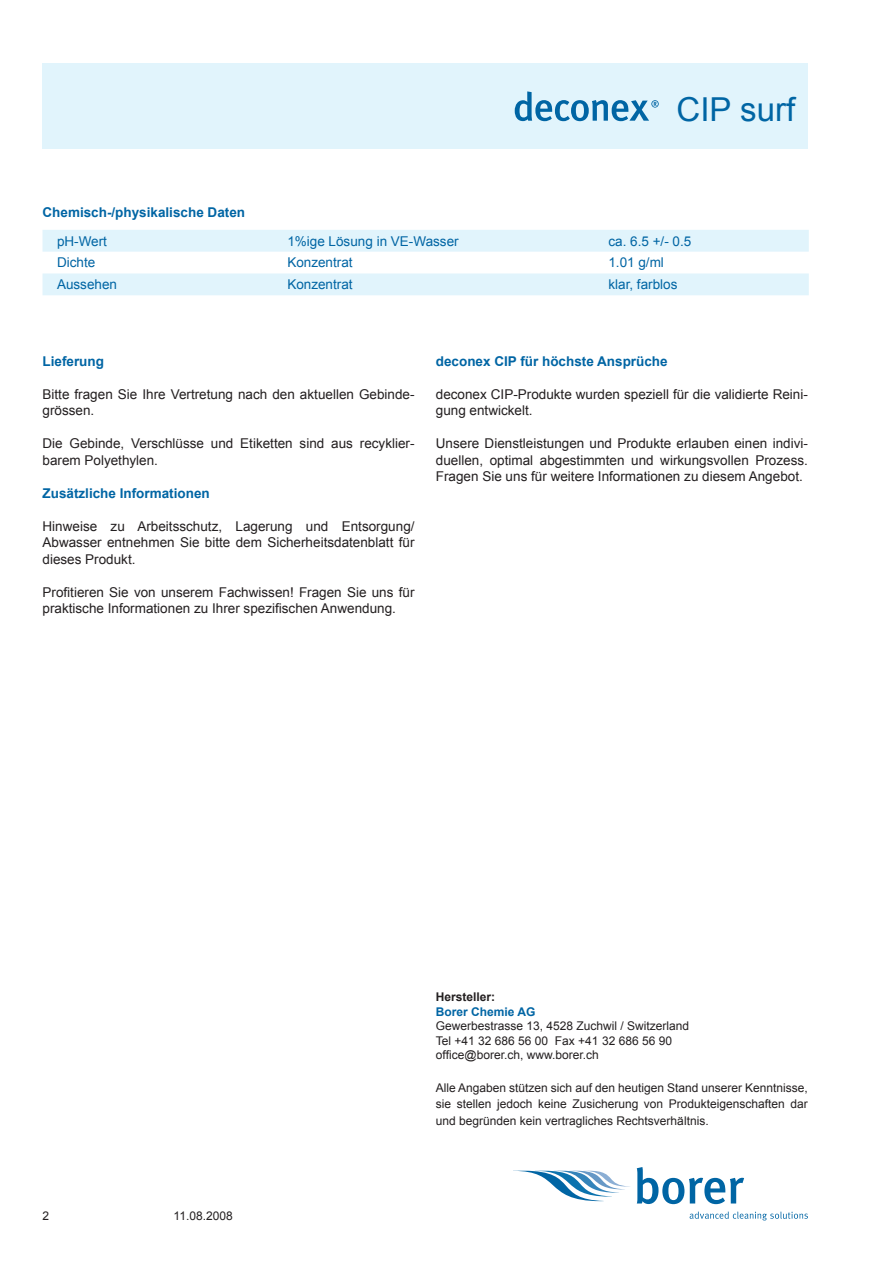
<style>
.page{position:relative;width:893px;height:1263px;background:#fff}
.page>*{position:absolute;margin:0;border:0;box-sizing:border-box;transform-origin:0 0}
.t1{font:33px "Arial";color:#0065a4}
.t2{font:13.5px/16.5px "Arial";color:#231f20}
.t3{font:13.5px "Arial";color:#0065a4}
.t4{font:700 13.5px "Arial";color:#0065a4}
.t5{font:12px/14.4px "Arial";color:#231f20}
.t6{font:700 12px "Arial";color:#0065a4}
.t7{font:700 12px "Arial";color:#231f20}
</style>
<div class="page">
<svg style="left:519px;top:1171px;width:111px;height:30px"></svg>
<svg style="left:637px;top:1167px;width:107px;height:37px"></svg>
<svg style="left:690px;top:1211px;width:118px;height:9px"></svg>
<div style="left:43px;top:64px;width:765px;height:85px;background:#e1f4fc"></div>
<svg style="left:515px;top:91px;width:144px;height:30px"></svg>
<svg style="left:43px;top:230px;width:766px;height:65px;fill:#e1f4fc"></svg>
<h1 class="t1" style="left:677px;top:88px;width:120px">CIP surf</h1>
<p class="t4" style="left:43px;top:203px;width:204px">Chemisch-/physikalische Daten</p>
<p class="t3" style="left:57px;top:232px;width:52px">pH-Wert</p>
<p class="t3" style="left:287px;top:232px;width:173px">1 %ige Lösung in VE-Wasser</p>
<p class="t3" style="left:608px;top:232px;width:84px">ca. 6.5 +/- 0.5</p>
<p class="t3" style="left:57px;top:254px;width:40px">Dichte</p>
<p class="t3" style="left:287px;top:254px;width:67px">Konzentrat</p>
<p class="t3" style="left:608px;top:254px;width:57px">1 .01 g/ml</p>
<p class="t3" style="left:57px;top:276px;width:62px">Aussehen</p>
<p class="t3" style="left:287px;top:276px;width:67px">Konzentrat</p>
<p class="t3" style="left:608px;top:276px;width:71px">klar, farblos</p>
<p class="t4" style="left:43px;top:352px;width:63px">Lieferung</p>
<p class="t2" style="left:43px;top:386px;width:374px">Bitte fragen Sie Ihre Vertretung nach den aktuellen Gebinde&shy;grössen.</p>
<p class="t2" style="left:43px;top:435px;width:374px">Die Gebinde, Verschlüsse und Etiketten sind aus recyklier&shy;barem Polyethylen.</p>
<p class="t4" style="left:43px;top:484px;width:169px">Zusätzliche Informationen</p>
<p class="t2" style="left:43px;top:518px;width:374px">Hinweise zu Arbeitsschutz, Lagerung und Entsorgung/-<br>Abwasser entnehmen Sie bitte dem Sicherheitsdatenblatt für dieses Produkt.</p>
<p class="t2" style="left:43px;top:584px;width:374px">Profitieren Sie von unserem Fachwissen! Fragen Sie uns für praktische Informationen zu Ihrer spezifischen Anwendung.</p>
<p class="t4" style="left:436px;top:352px;width:233px">deconex CIP für höchste Ansprüche</p>
<p class="t2" style="left:436px;top:386px;width:374px">deconex CIP-Produkte wurden speziell für die validierte Reini&shy;gung entwickelt.</p>
<p class="t2" style="left:436px;top:435px;width:374px;text-align:justify">Unsere Dienstleistungen und Produkte erlauben einen indivi&shy;duellen, optimal abgestimmten und wirkungsvollen Prozess.<br>Fragen Sie uns für weitere Informationen zu diesem Angebot.</p>
<p class="t5" style="left:174px;top:1209px;width:61px">11 .08.2008</p>
<p class="t7" style="left:436px;top:989px;width:61px">Hersteller:</p>
<p class="t6" style="left:436px;top:1004px;width:101px">Borer Chemie AG</p>
<p class="t5" style="left:436px;top:1019px;width:255px">Gewerbestrasse 1 3, 4528 Zuchwil / Switzerland<br>Tel +41 32 686 56 00 Fax +41 32 686 56 90 office@borer.ch, www.borer.ch</p>
<p class="t5" style="left:436px;top:1079px;width:374px;line-height:16.5px;text-align:justify">Alle Angaben stützen sich auf den heutigen Stand unserer Kenntnisse, sie stellen jedoch keine Zusicherung von Produkteigenschaften dar und begründen kein vertragliches Rechtsverhältnis.</p>
</div>
